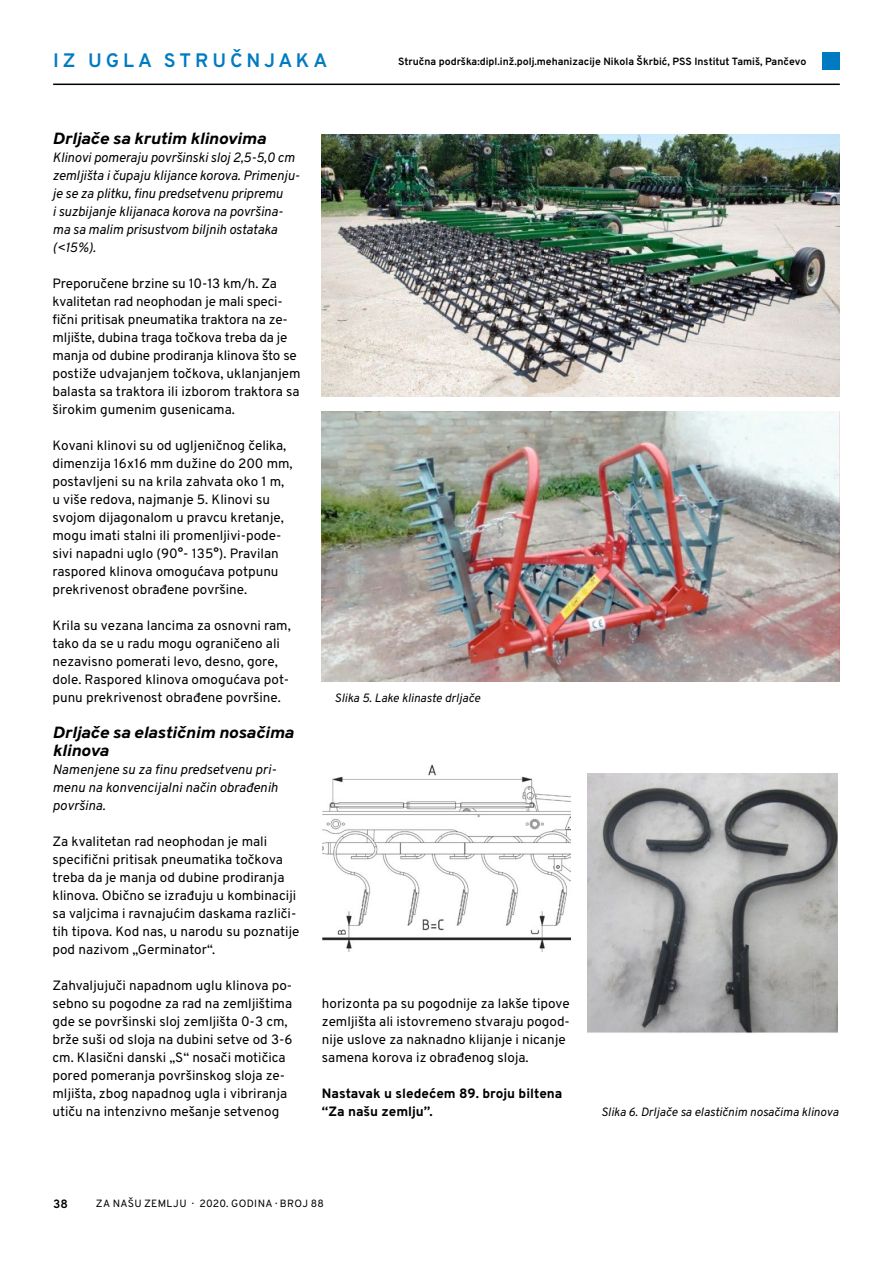
<style>
.page{position:relative;width:893px;height:1263px;background:#fff}
.page>*{position:absolute;margin:0;border:0;box-sizing:border-box;transform-origin:0 0}
.t1{font:700 19.5px "Overpass";letter-spacing:.2em;color:#007bc2}
.t2{font:italic 800 16.2px/18px "Overpass";letter-spacing:-.01em;color:#000;scale:1.11 1}
.t3{font:13.5px/18px "Overpass";color:#000}
.t4{font:italic 13.5px/18px "Overpass";letter-spacing:-.01em;color:#000}
.t5{font:800 13.5px/18px "Overpass";color:#000}
.t6{font:italic 12px "Overpass";color:#000}
.t7{font:700 12px "Overpass";color:#000}
.t8{font:700 10.5px "Overpass";color:#000}
.t9{font:10.5px "Overpass";letter-spacing:.03em;color:#000}
</style>
<div class="page">
<hr style="left:53px;top:84px;width:787px;height:1px;background:#000">
<div style="left:823px;top:52px;width:17px;height:17px;background:#007bc2"></div>
<img style="left:322px;top:411px;width:517px;height:270px">
<img style="left:322px;top:135px;width:517px;height:261px">
<img style="left:323px;top:765px;width:248px;height:186px">
<img style="left:588px;top:773px;width:249px;height:260px">
<h1 class="t1" style="left:53px;top:46px;width:276px">IZ UGLA STRUČNJAKA</h1>
<p class="t8" style="left:398px;top:54px;width:410px">Stručna podrška:dipl.inž.polj.mehanizacije Nikola Škrbić, PSS Institut Tamiš, Pančevo</p>
<p class="t2" style="left:52px;top:129px;width:194px">Drljače sa krutim klinovima</p>
<p class="t4" style="left:52px;top:148px;width:249px">Klinovi pomeraju površinski sloj 2,5-5,0 cm zemljišta i čupaju klijance korova. Primenju&shy;je se za plitku, finu predsetvenu pripremu<br>i suzbijanje klijanaca korova na površina&shy;ma sa malim prisustvom biljnih ostataka (&lt;15%).</p>
<p class="t3" style="left:52px;top:274px;width:250px">Preporučene brzine su 10-13 km/h. Za kvalitetan rad neophodan je mali speci&shy;fični pritisak pneumatika traktora na ze&shy;mljište, dubina traga točkova treba da je manja od dubine prodiranja klinova što se postiže udvajanjem točkova, uklanjanjem balasta sa traktora ili izborom traktora sa širokim gumenim gusenicama.</p>
<p class="t3" style="left:52px;top:436px;width:242px">Kovani klinovi su od ugljeničnog čelika, dimenzija 16x16 mm dužine do 200 mm, postavljeni su na krila zahvata oko 1 m, u više redova, najmanje 5. Klinovi su svojom dijagonalom u pravcu kretanje, mogu imati stalni ili promenljivi-pode&shy;sivi napadni uglo (90°- 135°). Pravilan raspored klinova omogućava potpunu prekrivenost obrađene površine.</p>
<p class="t3" style="left:52px;top:616px;width:240px">Krila su vezana lancima za osnovni ram, tako da se u radu mogu ograničeno ali nezavisno pomerati levo, desno, gore, dole. Raspored klinova omogućava pot&shy;punu prekrivenost obrađene površine.</p>
<p class="t2" style="left:52px;top:723px;width:219px">Drljače sa elastičnim nosačima klinova</p>
<p class="t4" style="left:52px;top:760px;width:227px">Namenjene su za finu predsetvenu pri&shy;menu na konvencijalni način obrađenih površina.</p>
<p class="t3" style="left:52px;top:832px;width:248px">Za kvalitetan rad neophodan je mali specifični pritisak pneumatika točkova treba da je manja od dubine prodiranja klinova. Obično se izrađuju u kombinaciji sa valjcima i ravnajućim daskama različi&shy;tih tipova. Kod nas, u narodu su poznatije pod nazivom „Germinator“.</p>
<p class="t3" style="left:52px;top:976px;width:242px">Zahvaljujuči napadnom uglu klinova po&shy;sebno su pogodne za rad na zemljištima gde se površinski sloj zemljišta 0-3 cm, brže suši od sloja na dubini setve od 3-6 cm. Klasični danski „S“ nosači motičica pored pomeranja površinskog sloja ze&shy;mljišta, zbog napadnog ugla i vibriranja utiču na intenzivno mešanje setvenog</p>
<p class="t6" style="left:335px;top:689px;width:147px">Slika 5. Lake klinaste drljače</p>
<p class="t3" style="left:322px;top:994px;width:250px">horizonta pa su pogodnije za lakše tipove zemljišta ali istovremeno stvaraju pogod&shy;nije uslove za naknadno klijanje i nicanje samena korova iz obrađenog sloja.</p>
<p class="t5" style="left:322px;top:1084px;width:242px">Nastavak u sledećem 89. broju biltena “Za našu zemlju”.</p>
<p class="t7" style="left:53px;top:1195px;width:16px">38</p>
<p class="t9" style="left:96px;top:1196px;width:230px">ZA NAŠU ZEMLJU · 2020. GODINA · BROJ 88</p>
<p class="t6" style="left:601px;top:1103px;width:239px">Slika 6. Drljače sa elastičnim nosačima klinova</p>
</div>
